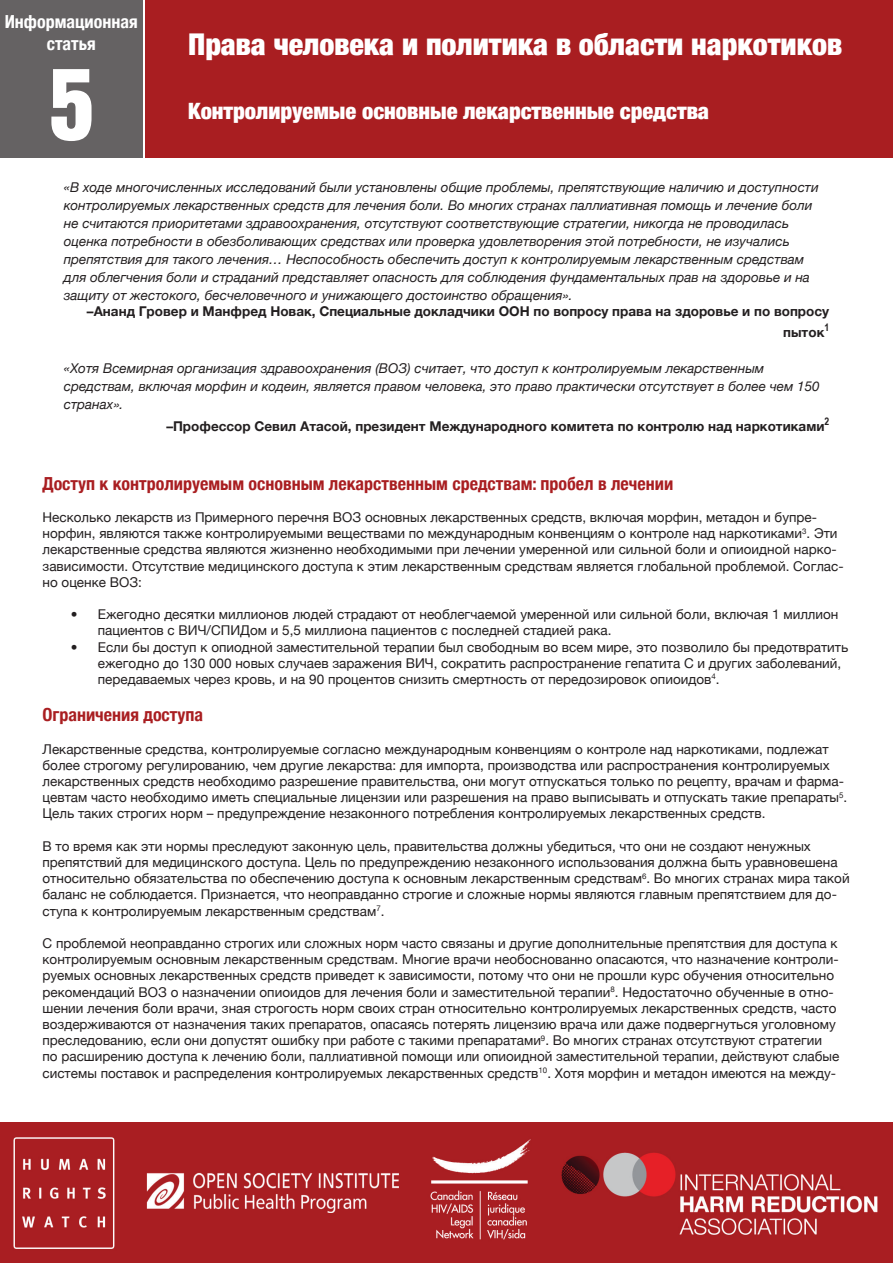
<style>
.page{position:relative;width:893px;height:1263px;background:#fff}
.page>*{position:absolute;margin:0;border:0;box-sizing:border-box;transform-origin:0 0}
.t1{font:90px "Helvetica Inserat Cyr Upright";color:#fff}
.t2{font:900 condensed 30px "Helvetica Neue";color:#fff}
.t3{font:900 condensed 22.5px "Helvetica Neue";color:#fff}
.t4{font:700 condensed 18px "Helvetica Neue";color:#a91e21}
.t5{font:700 condensed 18px/21.6px "Helvetica Neue";color:#fff;text-align:center}
.t6{font:13.5px/16.2px "Helvetica Neue";color:#231f20}
.t7{font:italic 13.5px/18px "Helvetica Neue";color:#231f20}
.t8{font:700 13.5px/21.6px "Helvetica Neue";color:#231f20;text-align:right}
</style>
<div class="page">
<div style="left:146px;top:0;width:747px;height:157px;background:#a91e21"></div>
<div style="left:0;top:0;width:143px;height:157px;background:#656263"></div>
<img style="left:0;top:1123px;width:893px;height:140px">
<h3 class="t5" style="left:5px;top:10px;width:135px">Информационная статья</h3>
<h1 class="t1" style="left:49px;top:51px;width:46px">5</h1>
<h2 class="t2" style="left:188px;top:26px;width:655px">Права человека и политика в области наркотиков</h2>
<h3 class="t3" style="left:188px;top:98px;width:522px">Контролируемые основные лекарственные средства</h3>
<p class="t7" style="left:64px;top:177px;width:756px">«В ходе многочисленных исследований были установлены общие проблемы, препятствующие наличию и доступности контролируемых лекарственных средств для лечения боли. Во многих странах паллиативная помощь и лечение боли не считаются приоритетами здравоохранения, отсутствуют соответствующие стратегии, никогда не проводилась оценка потребности в обезболивающих средствах или проверка удовлетворения этой потребности, не изучались препятствия для такого лечения… Неспособность обеспечить доступ к контролируемым лекарственным средствам для облегчения боли и страданий представляет опасность для соблюдения фундаментальных прав на здоровье и на защиту от жестокого, бесчеловечного и унижающего достоинство обращения».</p>
<p class="t8" style="left:87px;top:300px;width:744px">–Ананд Гровер и Манфред Новак, Специальные докладчики ООН по вопросу права на здоровье и по вопросу пыток<sup>1</sup></p>
<p class="t7" style="left:64px;top:359px;width:757px">«Хотя Всемирная организация здравоохранения (ВОЗ) считает, что доступ к контролируемым лекарственным средствам, включая морфин и кодеин, является правом человека, это право практически отсутствует в более чем 150 странах».</p>
<p class="t8" style="left:166px;top:415px;width:664px">–Профессор Севил Атасой, президент Международного комитета по контролю над наркотиками<sup>2</sup></p>
<h3 class="t4" style="left:43px;top:472px;width:632px">Доступ к контролируемым основным лекарственным средствам: пробел в лечении</h3>
<p class="t6" style="left:43px;top:509px;width:803px">Несколько лекарств из Примерного перечня ВОЗ основных лекарственных средств, включая морфин, метадон и бупре&shy;норфин, являются также контролируемыми веществами по международным конвенциям о контроле над наркотиками<sup>3</sup>. Эти лекарственные средства являются жизненно необходимыми при лечении умеренной или сильной боли и опиоидной нарко&shy;зависимости. Отсутствие медицинского доступа к этим лекарственным средствам является глобальной проблемой. Соглас&shy;но оценке ВОЗ:</p>
<p class="t6" style="left:98px;top:606px;width:742px;text-indent:-27px">• Ежегодно десятки миллионов людей страдают от необлегчаемой умеренной или сильной боли, включая 1 миллион пациентов с ВИЧ/СПИДом и 5,5 миллиона пациентов с последней стадией рака.</p>
<p class="t6" style="left:98px;top:638px;width:752px;text-indent:-27px">• Если бы доступ к опиодной заместительной терапии был свободным во всем мире, это позволило бы предотвратить ежегодно до 130 000 новых случаев заражения ВИЧ, сократить распространение гепатита С и других заболеваний, передаваемых через кровь, и на 90 процентов снизить смертность от передозировок опиоидов<sup>4</sup>.</p>
<h3 class="t4" style="left:43px;top:704px;width:162px">Ограничения доступа</h3>
<p class="t6" style="left:43px;top:740px;width:806px">Лекарственные средства, контролируемые согласно международным конвенциям о контроле над наркотиками, подлежат более строгому регулированию, чем другие лекарства: для импорта, производства или распространения контролируемых лекарственных средств необходимо разрешение правительства, они могут отпускаться только по рецепту, врачам и фарма&shy;цевтам часто необходимо иметь специальные лицензии или разрешения на право выписывать и отпускать такие препараты<sup>5</sup>.<br>Цель таких строгих норм – предупреждение незаконного потребления контролируемых лекарственных средств.</p>
<p class="t6" style="left:43px;top:838px;width:809px">В то время как эти нормы преследуют законную цель, правительства должны убедиться, что они не создают ненужных препятствий для медицинского доступа. Цель по предупреждению незаконного использования должна быть уравновешена относительно обязательства по обеспечению доступа к основным лекарственным средствам<sup>6</sup>. Во многих странах мира такой баланс не соблюдается. Признается, что неоправданно строгие и сложные нормы являются главным препятствием для до&shy;ступа к контролируемым лекарственным средствам<sup>7</sup>.</p>
<p class="t6" style="left:43px;top:935px;width:798px">С проблемой неоправданно строгих или сложных норм часто связаны и другие дополнительные препятствия для доступа к контролируемым основным лекарственным средствам. Многие врачи необоснованно опасаются, что назначение контроли&shy;руемых основных лекарственных средств приведет к зависимости, потому что они не прошли курс обучения относительно рекомендаций ВОЗ о назначении опиоидов для лечения боли и заместительной терапии<sup>8</sup>. Недостаточно обученные в отно&shy;шении лечения боли врачи, зная строгость норм своих стран относительно контролируемых лекарственных средств, часто воздерживаются от назначения таких препаратов, опасаясь потерять лицензию врача или даже подвергнуться уголовному преследованию, если они допустят ошибку при работе с такими препаратами<sup>9</sup>. Во многих странах отсутствуют стратегии по расширению доступа к лечению боли, паллиативной помощи или опиоидной заместительной терапии, действуют слабые системы поставок и распределения контролируемых лекарственных средств<sup>10</sup>. Хотя морфин и метадон имеются на между-</p>
</div>
